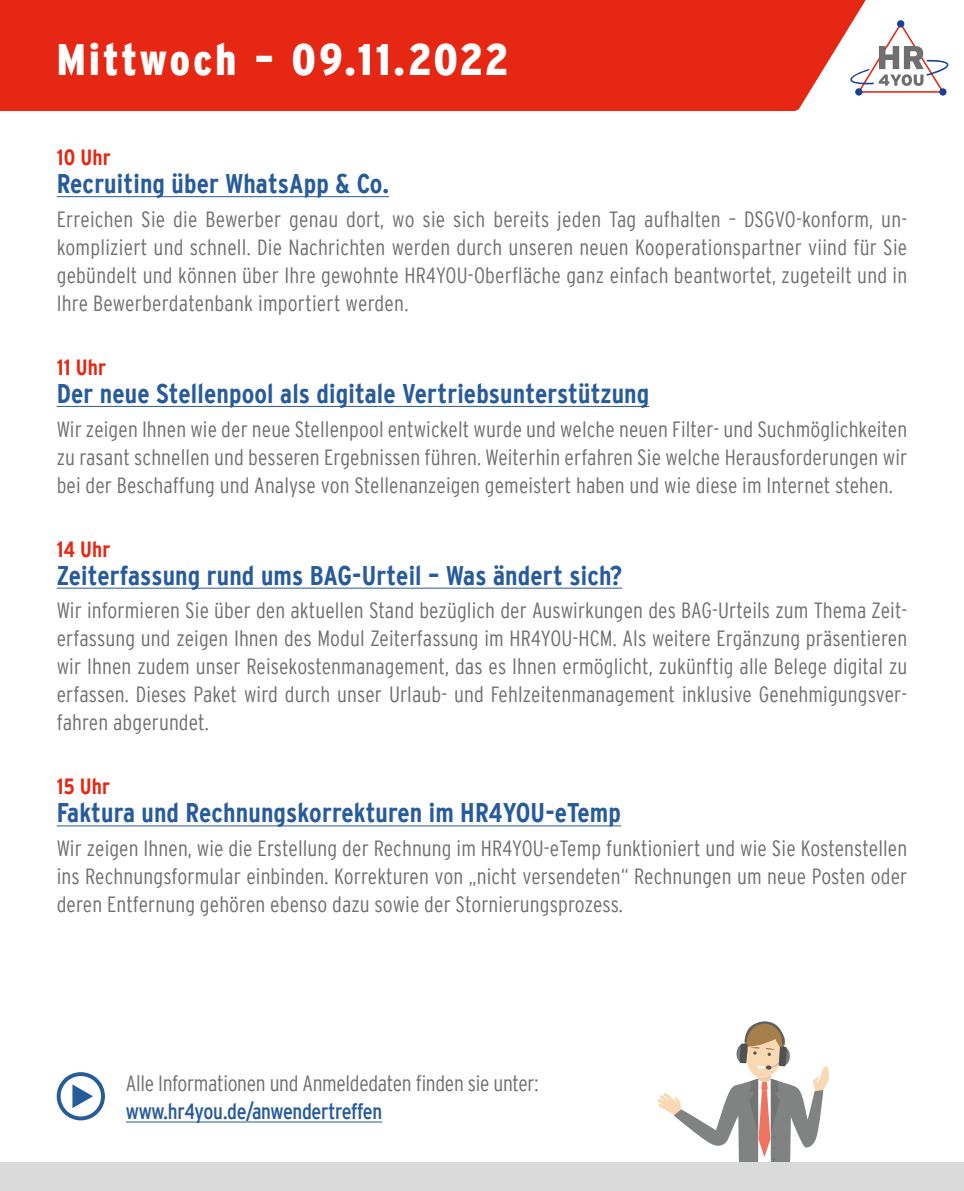
<style>
.page{position:relative;width:964px;height:1191px;background:#fff}
.page>*{position:absolute;margin:0;border:0;box-sizing:border-box;transform-origin:0 0}
.t1{font:900 condensed 44px "Interstate";letter-spacing:.07em;color:#fff}
.t2{font:700 condensed 27px "Interstate";letter-spacing:.005em;color:#275b9b}
.t3{font:300 condensed 22px/28px "Interstate";letter-spacing:.005em;color:#706f6f;text-align:justify}
.t4{font:300 condensed 22px "Interstate";letter-spacing:-.015em;color:#706f6f}
.t5{font:condensed 22px "Interstate";letter-spacing:-.015em;color:#275b9b}
.t6{font:700 condensed 22px "Interstate";letter-spacing:.005em;color:#e52713}
</style>
<div class="page">
<svg style="left:657px;top:1021px;width:172px;height:141px"></svg>
<div style="left:0;top:0;width:810px;height:111px;background:#e52713"></div>
<svg style="left:810px;top:0;width:139px;height:96px"></svg>
<div style="left:0;top:1162px;width:964px;height:29px;background:#dadada"></div>
<hr style="left:57px;top:196px;width:332px;height:1px;background:#275b9b">
<hr style="left:57px;top:406px;width:592px;height:1px;background:#275b9b">
<hr style="left:57px;top:588px;width:565px;height:1px;background:#275b9b">
<hr style="left:57px;top:825px;width:564px;height:1px;background:#275b9b">
<hr style="left:126px;top:1121px;width:256px;height:1px;background:#275b9b">
<svg style="left:57px;top:1072px;width:48px;height:48px"></svg>
<h1 class="t1" style="left:57px;top:35px;width:453px">Mittwoch – 09.11.2022</h1>
<p class="t6" style="left:57px;top:145px;width:56px">10 Uhr</p>
<p class="t2" style="left:57px;top:168px;width:334px">Recruiting über WhatsApp &amp; Co.</p>
<p class="t3" style="left:57px;top:205px;width:852px">Erreichen Sie die Bewerber genau dort, wo sie sich bereits jeden Tag aufhalten – DSGVO-konform, un&shy;kompliziert und schnell. Die Nachrichten werden durch unseren neuen Kooperationspartner viind für Sie gebündelt und können über Ihre gewohnte HR4YOU-Oberfläche ganz einfach beantwortet, zugeteilt und in Ihre Bewerberdatenbank importiert werden.</p>
<p class="t6" style="left:57px;top:355px;width:51px">11 Uhr</p>
<p class="t2" style="left:57px;top:378px;width:594px">Der neue Stellenpool als digitale Vertriebsunterstützung</p>
<p class="t3" style="left:57px;top:414px;width:852px">Wir zeigen Ihnen wie der neue Stellenpool entwickelt wurde und welche neuen Filter- und Suchmöglichkeiten zu rasant schnellen und besseren Ergebnissen führen. Weiterhin erfahren Sie welche Herausforderungen wir bei der Beschaffung und Analyse von Stellenanzeigen gemeistert haben und wie diese im Internet stehen.</p>
<p class="t6" style="left:57px;top:536px;width:55px">14 Uhr</p>
<p class="t2" style="left:57px;top:560px;width:567px">Zeiterfassung rund ums BAG-Urteil – Was ändert sich?</p>
<p class="t3" style="left:57px;top:596px;width:852px">Wir informieren Sie über den aktuellen Stand bezüglich der Auswirkungen des BAG-Urteils zum Thema Zeit&shy;erfassung und zeigen Ihnen des Modul Zeiterfassung im HR4YOU-HCM. Als weitere Ergänzung präsentieren wir Ihnen zudem unser Reisekostenmanagement, das es Ihnen ermöglicht, zukünftig alle Belege digital zu erfassen. Dieses Paket wird durch unser Urlaub- und Fehlzeitenmanagement inklusive Genehmigungsver&shy;fahren abgerundet.</p>
<p class="t6" style="left:57px;top:774px;width:55px">15 Uhr</p>
<p class="t2" style="left:57px;top:797px;width:566px">Faktura und Rechnungskorrekturen im HR4YOU-eTemp</p>
<p class="t3" style="left:57px;top:834px;width:852px">Wir zeigen Ihnen, wie die Erstellung der Rechnung im HR4YOU-eTemp funktioniert und wie Sie Kostenstellen ins Rechnungsformular einbinden. Korrekturen von „nicht versendeten“ Rechnungen um neue Posten oder deren Entfernung gehören ebenso dazu sowie der Stornierungsprozess.</p>
<p class="t4" style="left:126px;top:1071px;width:414px">Alle Informationen und Anmeldedaten finden sie unter:</p>
<p class="t5" style="left:126px;top:1099px;width:258px">www.hr4you.de/anwendertreffen</p>
</div>
